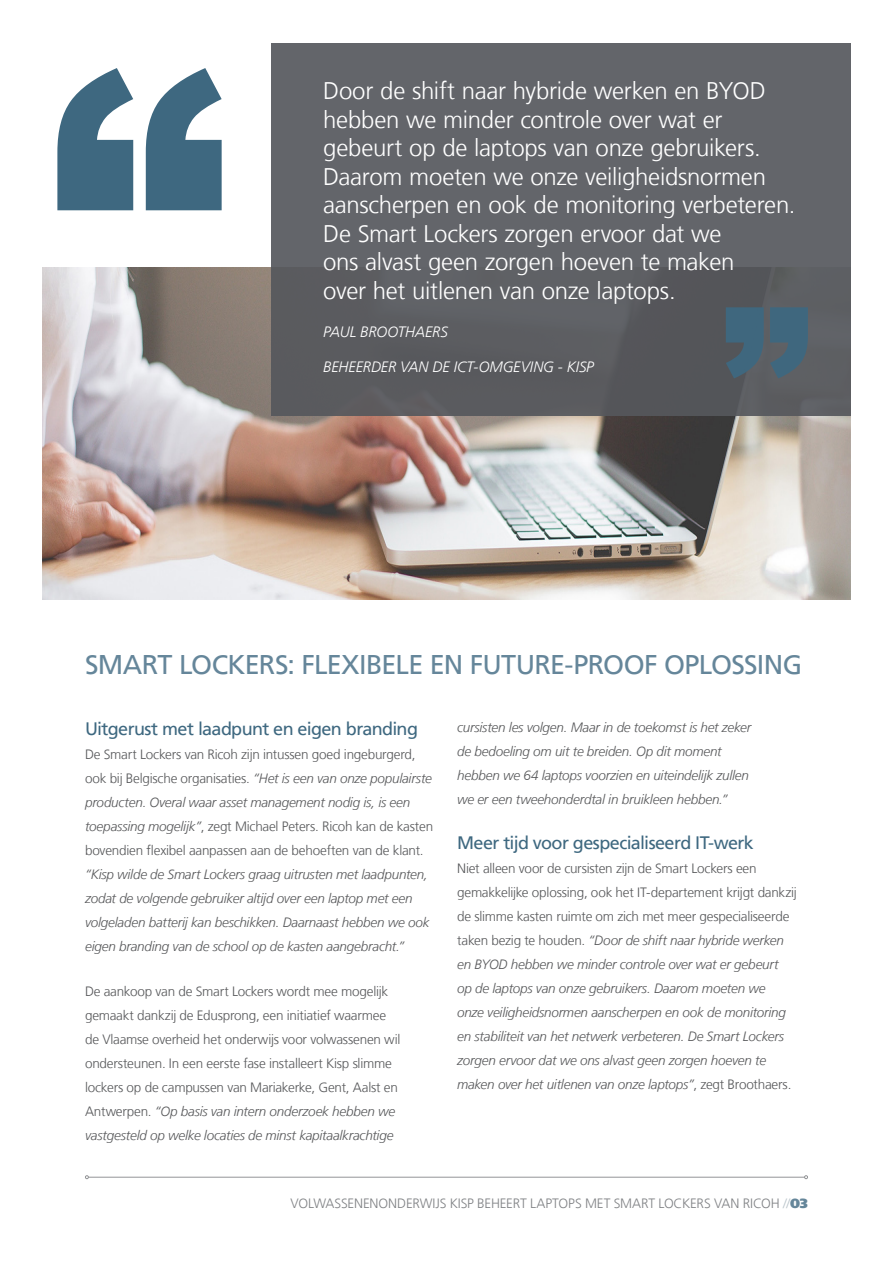
<style>
.page{position:relative;width:893px;height:1263px;background:#fff}
.page>*{position:absolute;margin:0;border:0;box-sizing:border-box;transform-origin:0 0}
.t1{font:27px "Frutiger LT";letter-spacing:-.025em;color:#65869a}
.t2{font:300 24px/28.5px "Frutiger LT";letter-spacing:-.01em;color:#fff}
.t3{font:18px "Frutiger LT";letter-spacing:-.035em;color:#3e6880}
.t4{font:italic 300 15px "Frutiger LT";letter-spacing:-.005em;color:#fff}
.t5{font:italic 300 13.5px/24px "Frutiger LT";letter-spacing:-.015em;color:#57585a}
.t6{font:300 13.5px/24px "Frutiger LT";letter-spacing:-.015em;color:#57585a}
.t7{font:300 13.5px "Frutiger LT";letter-spacing:-.01em;color:#808285}
.s1{font-style:italic}
.s2{font-style:normal}
.s3{color:#bac5cb}
.s4{font-weight:900;color:#65869a}
</style>
<div class="page">
<img style="left:43px;top:268px;width:807px;height:331px">
<svg style="left:57px;top:68px;width:165px;height:142px"></svg>
<div style="left:271px;top:43px;width:579px;height:373px;background:#63656a"></div>
<svg style="left:726px;top:307px;width:82px;height:71px"></svg>
<hr style="left:88px;top:1177px;width:716px;height:1px;background:#808285">
<svg style="left:85px;top:1175px;width:4px;height:4px"></svg>
<svg style="left:804px;top:1175px;width:4px;height:4px"></svg>
<p class="t2" style="left:323px;top:77px;width:474px">Door de shift naar hybride werken en BYOD hebben we minder controle over wat er gebeurt op de laptops van onze gebruikers.<br>Daarom moeten we onze veiligheidsnormen aanscherpen en ook de monitoring verbeteren.<br>De Smart Lockers zorgen ervoor dat we<br>ons alvast geen zorgen hoeven te maken<br>over het uitlenen van onze laptops.</p>
<p class="t4" style="left:323px;top:323px;width:126px">PAUL BROOTHAERS</p>
<p class="t4" style="left:323px;top:358px;width:272px">BEHEERDER VAN DE ICT-OMGEVING - KISP</p>
<h1 class="t1" style="left:85px;top:648px;width:719px">SMART LOCKERS: FLEXIBELE EN FUTURE-PROOF OPLOSSING</h1>
<h3 class="t3" style="left:85px;top:718px;width:334px">Uitgerust met laadpunt en eigen branding</h3>
<p class="t6" style="left:85px;top:742px;width:350px">De Smart Lockers van Ricoh zijn intussen goed ingeburgerd, ook bij Belgische organisaties. <span class="s1">“Het is een van onze populairste producten. Overal waar asset management nodig is, is een toepassing mogelijk”</span>, zegt Michael Peters. Ricoh kan de kasten bovendien flexibel aanpassen aan de behoeften van de klant.</p>
<p class="t5" style="left:85px;top:862px;width:346px">“Kisp wilde de Smart Lockers graag uitrusten met laadpunten, zodat de volgende gebruiker altijd over een laptop met een volgeladen batterij kan beschikken. Daarnaast hebben we ook eigen branding van de school op de kasten aangebracht.”</p>
<p class="t6" style="left:85px;top:980px;width:317px">De aankoop van de Smart Lockers wordt mee mogelijk gemaakt dankzij de Edusprong, een initiatief waarmee de Vlaamse overheid het onderwijs voor volwassenen wil ondersteunen. In een eerste fase installeert Kisp slimme lockers op de campussen van Mariakerke, Gent, Aalst en Antwerpen. <span class="s1">“Op basis van intern onderzoek hebben we vastgesteld op welke locaties de minst kapitaalkrachtige</span></p>
<p class="t5" style="left:457px;top:715px;width:296px">cursisten les volgen. Maar in de toekomst is het zeker de bedoeling om uit te breiden. Op dit moment hebben we 64 laptops voorzien en uiteindelijk zullen we er een tweehonderdtal in bruikleen hebben.”</p>
<h3 class="t3" style="left:457px;top:832px;width:298px">Meer tijd voor gespecialiseerd IT-werk</h3>
<p class="t5" style="left:457px;top:856px;width:341px"><span class="s2">Niet alleen voor de cursisten zijn de Smart Lockers een gemakkelijke oplossing, ook het IT-departement krijgt dankzij de slimme kasten ruimte om zich met meer gespecialiseerde taken bezig te houden.</span> “Door de shift naar hybride werken en BYOD hebben we minder controle over wat er gebeurt op de laptops van onze gebruikers. Daarom moeten we<br>onze veiligheidsnormen aanscherpen en ook de monitoring en stabiliteit van het netwerk verbeteren. De Smart Lockers zorgen ervoor dat we ons alvast geen zorgen hoeven te maken over het uitlenen van onze laptops”<span class="s2">, zegt Broothaers.</span></p>
<p class="t7" style="left:290px;top:1195px;width:519px">VOLWASSENENONDERWIJS KISP BEHEERT LAPTOPS MET SMART LOCKERS VAN RICOH <span class="s3">//</span><span class="s4">03</span></p>
</div>
